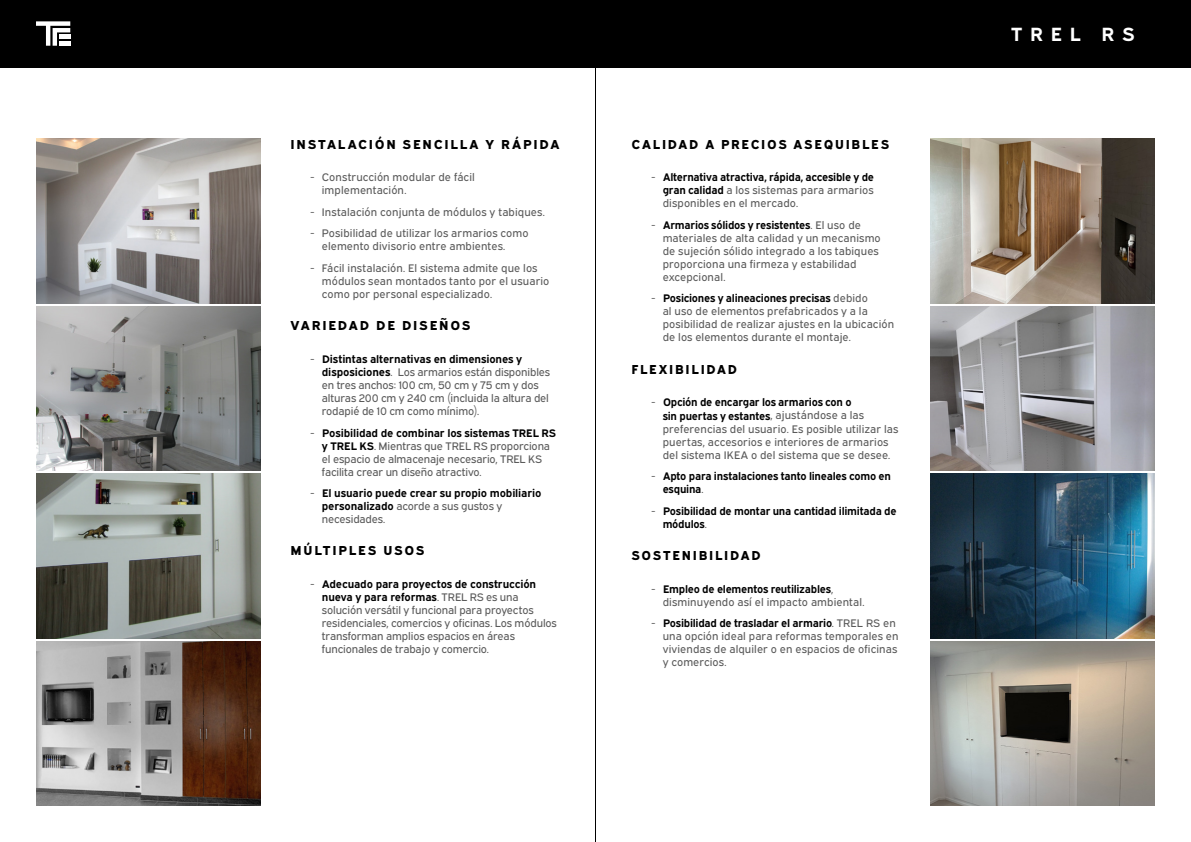
<style>
.page{position:relative;width:1191px;height:842px;background:#fff}
.page>*{position:absolute;margin:0;border:0;box-sizing:border-box;transform-origin:0 0}
.t1{font:700 19.2px "Expressway Rg";letter-spacing:.41em;color:#fff}
.t2{font:13px "Expressway Xb";letter-spacing:.135em;color:#000}
.t3{font:11px/13px "Expressway Rg";letter-spacing:.005em;color:#5a5a5a}
.t4{font:11px/13px "Expressway Rg";letter-spacing:-.015em;color:#5a5a5a}
.t5{font:700 11px/13px "Expressway Rg";letter-spacing:-.02em;color:#000}
.s1{font-weight:700;color:#000}
.s2{font-weight:400;color:#5a5a5a}
</style>
<div class="page">
<img style="left:36px;top:138px;width:224px;height:165px">
<img style="left:36px;top:306px;width:224px;height:165px">
<img style="left:36px;top:474px;width:224px;height:164px">
<img style="left:36px;top:641px;width:224px;height:165px">
<img style="left:930px;top:138px;width:225px;height:165px">
<img style="left:930px;top:306px;width:225px;height:165px">
<img style="left:930px;top:474px;width:225px;height:164px">
<img style="left:930px;top:641px;width:225px;height:165px">
<div style="left:0;top:0;width:604px;height:67px;background:#000"></div>
<div style="left:590px;top:0;width:601px;height:67px;background:#000"></div>
<svg style="left:36px;top:21px;width:34px;height:25px"></svg>
<hr style="left:59px;top:35px;width:11px;height:4px;background:#fff">
<div style="left:59px;top:41px;width:11px;height:5px;background:#fff"></div>
<hr style="left:595px;top:0;width:1px;height:842px;background:#000">
<p class="t2" style="left:291px;top:134px;width:270px">INSTALACIÓN SENCILLA Y RÁPIDA</p>
<p class="t3" style="left:322px;top:170px;width:154px;text-indent:-11px">- Construcción modular de fácil implementación.</p>
<p class="t3" style="left:310px;top:204px;width:236px">- Instalación conjunta de módulos y tabiques.</p>
<p class="t3" style="left:322px;top:226px;width:208px;text-indent:-11px">- Posibilidad de utilizar los armarios como elemento divisorio entre ambientes.</p>
<p class="t3" style="left:322px;top:260px;width:229px;text-indent:-11px">- Fácil instalación. El sistema admite que los módulos sean montados tanto por el usuario como por personal especializado.</p>
<p class="t2" style="left:291px;top:315px;width:181px">VARIEDAD DE DISEÑOS</p>
<p class="t4" style="left:322px;top:351px;width:230px;text-indent:-11px">- <span class="s1">Distintas alternativas en dimensiones y disposiciones</span>. Los armarios están disponibles en tres anchos: 100 cm, 50 cm y 75 cm y dos alturas 200 cm y 240 cm (incluida la altura del rodapié de 10 cm como mínimo).</p>
<p class="t4" style="left:322px;top:425px;width:236px;text-indent:-11px">- <span class="s1">Posibilidad de combinar los sistemas TREL RS y TREL KS</span>. Mientras que TREL RS proporciona el espacio de almacenaje necesario, TREL KS facilita crear un diseño atractivo.</p>
<p class="t5" style="left:322px;top:485px;width:221px;text-indent:-11px"><span class="s2">-</span> El usuario puede crear su propio mobiliario personalizado <span class="s2">acorde a sus gustos y necesidades.</span></p>
<p class="t2" style="left:291px;top:540px;width:135px">MÚLTIPLES USOS</p>
<p class="t4" style="left:322px;top:576px;width:236px;text-indent:-11px">- <span class="s1">Adecuado para proyectos de construcción nueva y para reformas</span>. TREL RS es una solución versátil y funcional para proyectos residenciales, comercios y oficinas. Los módulos transforman amplios espacios en áreas funcionales de trabajo y comercio.</p>
<p class="t2" style="left:631px;top:134px;width:259px">CALIDAD A PRECIOS ASEQUIBLES</p>
<p class="t5" style="left:662px;top:170px;width:213px;text-align:justify;text-indent:-11px"><span class="s2">-</span> Alternativa atractiva, rápida, accesible y de gran calidad <span class="s2">a los sistemas para armarios disponibles en el mercado.</span></p>
<p class="t3" style="left:662px;top:217px;width:220px;text-indent:-11px">- <span class="s1">Armarios sólidos y resistentes</span>. El uso de materiales de alta calidad y un mecanismo de sujeción sólido integrado a los tabiques proporciona una firmeza y estabilidad excepcional.</p>
<p class="t3" style="left:662px;top:291px;width:233px;text-indent:-11px">- <span class="s1">Posiciones y alineaciones precisas</span> debido<br>al uso de elementos prefabricados y a la posibilidad de realizar ajustes en la ubicación de los elementos durante el montaje.</p>
<p class="t2" style="left:631px;top:359px;width:107px">FLEXIBILIDAD</p>
<p class="t3" style="left:662px;top:395px;width:237px;text-indent:-11px">- <span class="s1">Opción de encargar los armarios con o<br>sin puertas y estantes</span>, ajustándose a las preferencias del usuario. Es posible utilizar las puertas, accesorios e interiores de armarios del sistema IKEA o del sistema que se desee.</p>
<p class="t5" style="left:662px;top:468px;width:230px;text-indent:-11px"><span class="s2">-</span> Apto para instalaciones tanto lineales como en esquina<span class="s2">.</span></p>
<p class="t5" style="left:662px;top:503px;width:235px;text-indent:-11px"><span class="s2">-</span> Posibilidad de montar una cantidad ilimitada de módulos<span class="s2">.</span></p>
<p class="t2" style="left:631px;top:545px;width:131px">SOSTENIBILIDAD</p>
<p class="t3" style="left:662px;top:581px;width:203px;text-indent:-11px">- <span class="s1">Empleo de elementos reutilizables</span>, disminuyendo así el impacto ambiental.</p>
<p class="t3" style="left:662px;top:615px;width:237px;text-indent:-11px">- <span class="s1">Posibilidad de trasladar el armario</span>. TREL RS en una opción ideal para reformas temporales en viviendas de alquiler o en espacios de oficinas y comercios.</p>
<h1 class="t1" style="left:1011px;top:19px;width:125px">TREL RS</h1>
</div>
